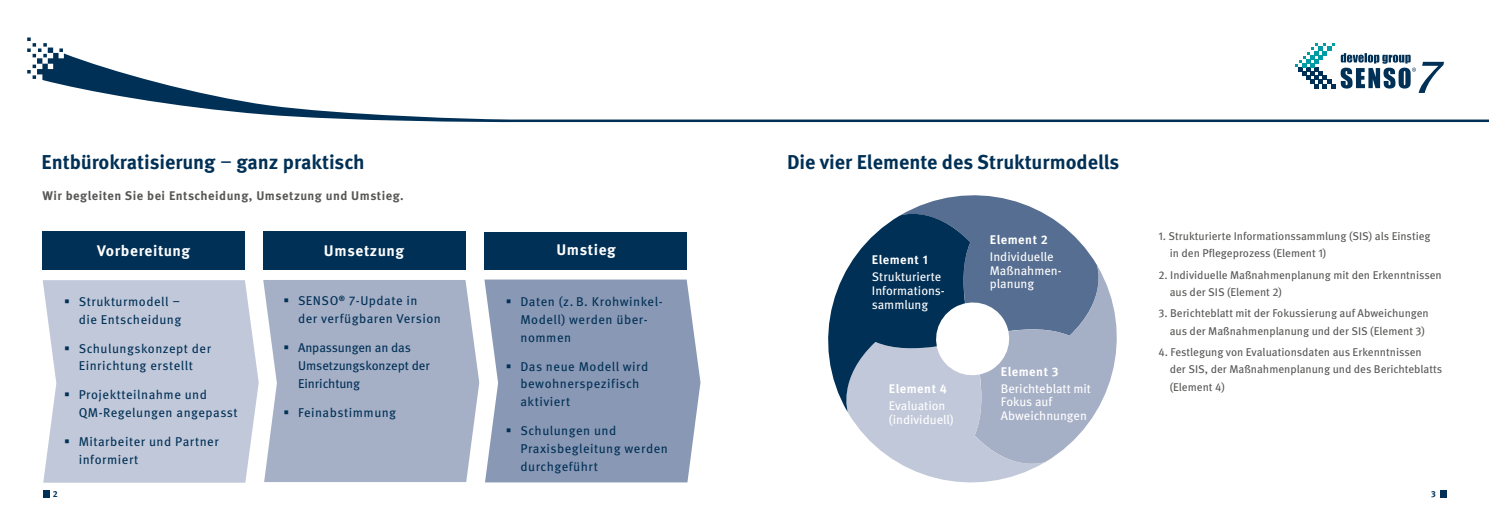
<style>
.page{position:relative;width:1489px;height:525px;background:#fff}
.page>*{position:absolute;margin:0;border:0;box-sizing:border-box;transform-origin:0 0}
.t1{font:700 20px "Meta OT";color:#003056}
.t2{font:700 15.25px "Meta OT";letter-spacing:.04em;color:#fff}
.t3{font:12.75px/17.9px "Meta OT";letter-spacing:.04em;color:#003056}
.t4{font:12.75px/17.9px "Meta OT";letter-spacing:-.005em;color:#003056}
.t5{font:12.5px/13.5px "Meta OT";color:#fff}
.t6{font:700 12.5px "Meta OT";letter-spacing:.04em;color:#575756}
.t7{font:700 12.5px "Meta OT";letter-spacing:.04em;color:#fff}
.t8{font:11.25px/17.5px "Meta OT";color:#575756}
.t9{font:700 8.75px "Meta OT";color:#003056}
.s1{font-weight:400}
</style>
<div class="page">
<svg style="left:27px;top:37px;width:1461px;height:85px"></svg>
<div style="left:43px;top:490px;width:6px;height:7px;background:#003056"></div>
<div style="left:1439px;top:490px;width:7px;height:7px;background:#003056"></div>
<svg style="left:1294px;top:43px;width:149px;height:50px"></svg>
<div style="left:484px;top:231px;width:202px;height:38px;background:#003056"></div>
<svg style="left:484px;top:279px;width:216px;height:203px;background:#909eb8"></svg>
<div style="left:43px;top:231px;width:202px;height:39px;background:#003056"></div>
<svg style="left:43px;top:280px;width:216px;height:202px;background:#c4cbdb"></svg>
<div style="left:263px;top:231px;width:202px;height:39px;background:#003056"></div>
<div style="left:263px;top:280px;width:216px;height:202px;background:#a5afc6"></div>
<svg style="left:925px;top:195px;width:172px;height:70px;fill:#566e91"></svg>
<svg style="left:972px;top:265px;width:145px;height:198px;fill:#a5afc6"></svg>
<svg style="left:848px;top:339px;width:196px;height:144px;fill:#c1c8d9"></svg>
<svg style="left:828px;top:204px;width:144px;height:208px;fill:#003056"></svg>
<svg style="left:930px;top:297px;width:84px;height:83px"></svg>
<svg style="left:65px;top:299px;width:4px;height:4px"></svg>
<svg style="left:65px;top:346px;width:4px;height:3px"></svg>
<svg style="left:65px;top:392px;width:4px;height:4px"></svg>
<svg style="left:65px;top:439px;width:4px;height:3px"></svg>
<svg style="left:284px;top:299px;width:4px;height:3px"></svg>
<svg style="left:284px;top:345px;width:4px;height:4px"></svg>
<svg style="left:284px;top:410px;width:4px;height:3px"></svg>
<svg style="left:507px;top:299px;width:3px;height:4px"></svg>
<svg style="left:507px;top:428px;width:3px;height:4px"></svg>
<h1 class="t1" style="left:42px;top:150px;width:324px">Entbürokratisierung <span class="s1">–</span> ganz praktisch</h1>
<h1 class="t1" style="left:787px;top:149px;width:334px">Die vier Elemente des Strukturmodells</h1>
<p class="t6" style="left:43px;top:187px;width:363px">Wir begleiten Sie bei Entscheidung, Umsetzung und Umstieg.</p>
<h2 class="t2" style="left:97px;top:241px;width:94px">Vorbereitung</h2>
<p class="t3" style="left:79px;top:292px;width:104px">Strukturmodell – die Entscheidung</p>
<p class="t3" style="left:79px;top:339px;width:134px">Schulungskonzept der<br>Einrichtung erstellt</p>
<p class="t3" style="left:79px;top:385px;width:160px">Projektteilnahme und<br>QM-Regelungen angepasst</p>
<p class="t3" style="left:79px;top:432px;width:142px">Mitarbeiter und Partner informiert</p>
<h2 class="t2" style="left:324px;top:241px;width:82px">Umsetzung</h2>
<p class="t3" style="left:298px;top:292px;width:144px">SENSO<sup>®</sup> 7-Update in<br>der verfügbaren Version</p>
<p class="t4" style="left:298px;top:338px;width:133px">Anpassungen an das<br>Umsetzungskonzept der<br>Einrichtung</p>
<p class="t3" style="left:298px;top:403px;width:100px">Feinabstimmung</p>
<h2 class="t2" style="left:556px;top:239px;width:61px">Umstieg</h2>
<p class="t3" style="left:520px;top:293px;width:144px">Daten (z. B. Krohwinkel-<br>Modell) werden über&shy;nommen</p>
<p class="t3" style="left:520px;top:357px;width:129px">Das neue Modell wird bewohnerspezifisch aktiviert</p>
<p class="t3" style="left:520px;top:421px;width:149px">Schulungen und<br>Praxisbegleitung werden durchgeführt</p>
<p class="t7" style="left:871px;top:252px;width:58px">Element 1</p>
<p class="t5" style="left:871px;top:270px;width:74px">Strukturierte<br>Informations&shy;sammlung</p>
<p class="t7" style="left:888px;top:381px;width:59px">Element 4</p>
<p class="t5" style="left:888px;top:399px;width:66px">Evaluation (individuell)</p>
<p class="t7" style="left:989px;top:232px;width:60px">Element 2</p>
<p class="t5" style="left:989px;top:250px;width:73px">Individuelle<br>Maßnahmen&shy;planung</p>
<p class="t7" style="left:1000px;top:363px;width:59px">Element 3</p>
<p class="t5" style="left:1000px;top:381px;width:92px">Berichteblatt mit<br>Fokus auf<br>Abweichnungen</p>
<p class="t8" style="left:1169px;top:227px;width:262px;text-indent:-11px">1. Strukturierte Informationssammlung (SIS) als Einstieg in den Pflegeprozess (Element 1)</p>
<p class="t8" style="left:1169px;top:266px;width:273px;text-indent:-11px">2. Individuelle Maßnahmenplanung mit den Erkenntnissen aus der SIS (Element 2)</p>
<p class="t8" style="left:1169px;top:304px;width:260px;text-indent:-11px">3. Berichteblatt mit der Fokussierung auf Abweichungen aus der Maßnahmenplanung und der SIS (Element 3)</p>
<p class="t8" style="left:1169px;top:343px;width:274px;text-indent:-11px">4. Festlegung von Evaluationsdaten aus Erkenntnissen<br>der SIS, der Maßnahmenplanung und des Berichteblatts (Element 4)</p>
<p class="t9" style="left:53px;top:488px;width:6px">2</p>
<p class="t9" style="left:1430px;top:488px;width:6px">3</p>
</div>
